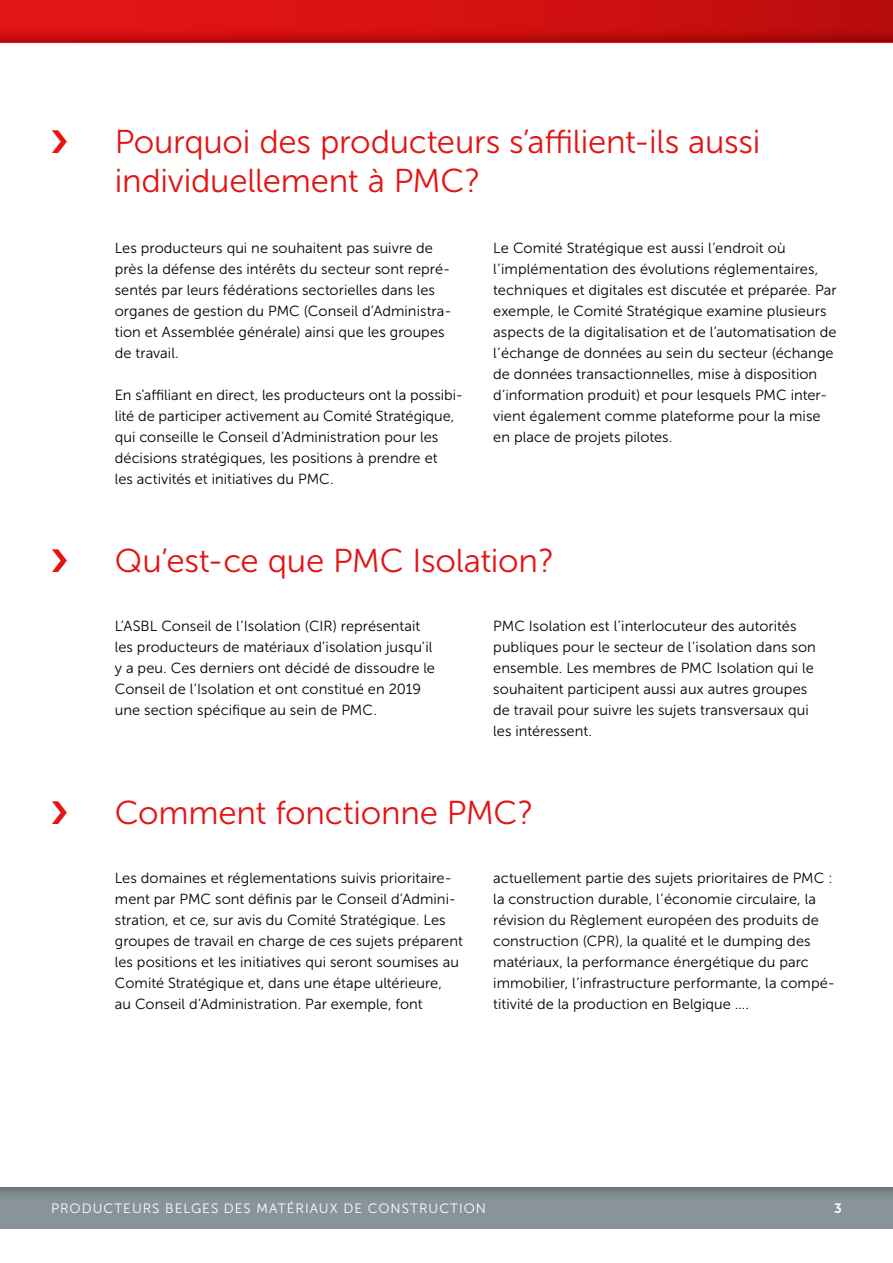
<style>
.page{position:relative;width:893px;height:1263px;background:#fff}
.page>*{position:absolute;margin:0;border:0;box-sizing:border-box;transform-origin:0 0}
.t1{font:33px/39.6px "Museo Sans 300";letter-spacing:-.01em;color:#e31414}
.t2{font:14.7px/21px "Museo Sans 300";letter-spacing:.005em;color:#000}
.t3{font:13.5px "Museo Sans 300";letter-spacing:.075em;color:#fff}
.t4{font:13.5px "Museo Sans 700";color:#fff}
</style>
<div class="page">
<div style="left:0;top:0;width:893px;height:45px;background:#b40b0b;opacity:.9"></div>
<div style="left:0;top:1186px;width:893px;height:43px;background:#88949a"></div>
<div style="left:0;top:1142px;width:893px;height:59px;background:#000;opacity:.5"></div>
<div style="left:0;top:1157px;width:893px;height:29px;background:#fff"></div>
<div style="left:0;top:1118px;width:893px;height:43px;background:#fff"></div>
<hr style="left:0;top:42px;width:893px;height:1px;background:#e31414">
<h1 class="t1" style="left:115px;top:122px;width:647px">Pourquoi des producteurs s’affilient-ils aussi individuellement à PMC ?</h1>
<p class="t2" style="left:115px;top:238px;width:338px">Les producteurs qui ne souhaitent pas suivre de près la défense des intérêts du secteur sont repré&shy;sentés par leurs fédérations sectorielles dans les organes de gestion du PMC (Conseil d’Administra&shy;tion et Assemblée générale) ainsi que les groupes de travail.</p>
<p class="t2" style="left:115px;top:385px;width:347px">En s’affiliant en direct, les producteurs ont la possibi&shy;lité de participer activement au Comité Stratégique, qui conseille le Conseil d’Administration pour les décisions stratégiques, les positions à prendre et<br>les activités et initiatives du PMC.</p>
<p class="t2" style="left:493px;top:238px;width:345px">Le Comité Stratégique est aussi l’endroit où l’implémentation des évolutions réglementaires, techniques et digitales est discutée et préparée. Par exemple, le Comité Stratégique examine plusieurs aspects de la digitalisation et de l’automatisation de l’échange de données au sein du secteur (échange de données transactionnelles, mise à disposition d’information produit) et pour lesquels PMC inter&shy;vient également comme plateforme pour la mise en place de projets pilotes.</p>
<h1 class="t1" style="left:115px;top:541px;width:441px">Qu’est-ce que PMC Isolation ?</h1>
<p class="t2" style="left:115px;top:616px;width:322px">L’ASBL Conseil de l’Isolation (CIR) représentait les producteurs de matériaux d’isolation jusqu’il y a peu. Ces derniers ont décidé de dissoudre le Conseil de l’Isolation et ont constitué en 2019 une section spécifique au sein de PMC.</p>
<p class="t2" style="left:493px;top:616px;width:324px">PMC Isolation est l’interlocuteur des autorités publiques pour le secteur de l’isolation dans son ensemble. Les membres de PMC Isolation qui le souhaitent participent aussi aux autres groupes de travail pour suivre les sujets transversaux qui les intéressent.</p>
<h1 class="t1" style="left:115px;top:793px;width:420px">Comment fonctionne PMC ?</h1>
<p class="t2" style="left:115px;top:868px;width:350px">Les domaines et réglementations suivis prioritaire&shy;ment par PMC sont définis par le Conseil d’Admini&shy;stration, et ce, sur avis du Comité Stratégique. Les groupes de travail en charge de ces sujets préparent les positions et les initiatives qui seront soumises au Comité Stratégique et, dans une étape ultérieure,<br>au Conseil d’Administration. Par exemple, font</p>
<p class="t2" style="left:493px;top:868px;width:343px">actuellement partie des sujets prioritaires de PMC : la construction durable, l’économie circulaire, la révision du Règlement européen des produits de construction (CPR), la qualité et le dumping des matériaux, la performance énergétique du parc immobilier, l’infrastructure performante, la compé&shy;titivité de la production en Belgique ….</p>
<p class="t3" style="left:51px;top:1201px;width:437px">PRODUCTEURS BELGES DES MATÉRIAUX DE CONSTRUCTION</p>
<p class="t4" style="left:834px;top:1200px;width:9px">3</p>
</div>
